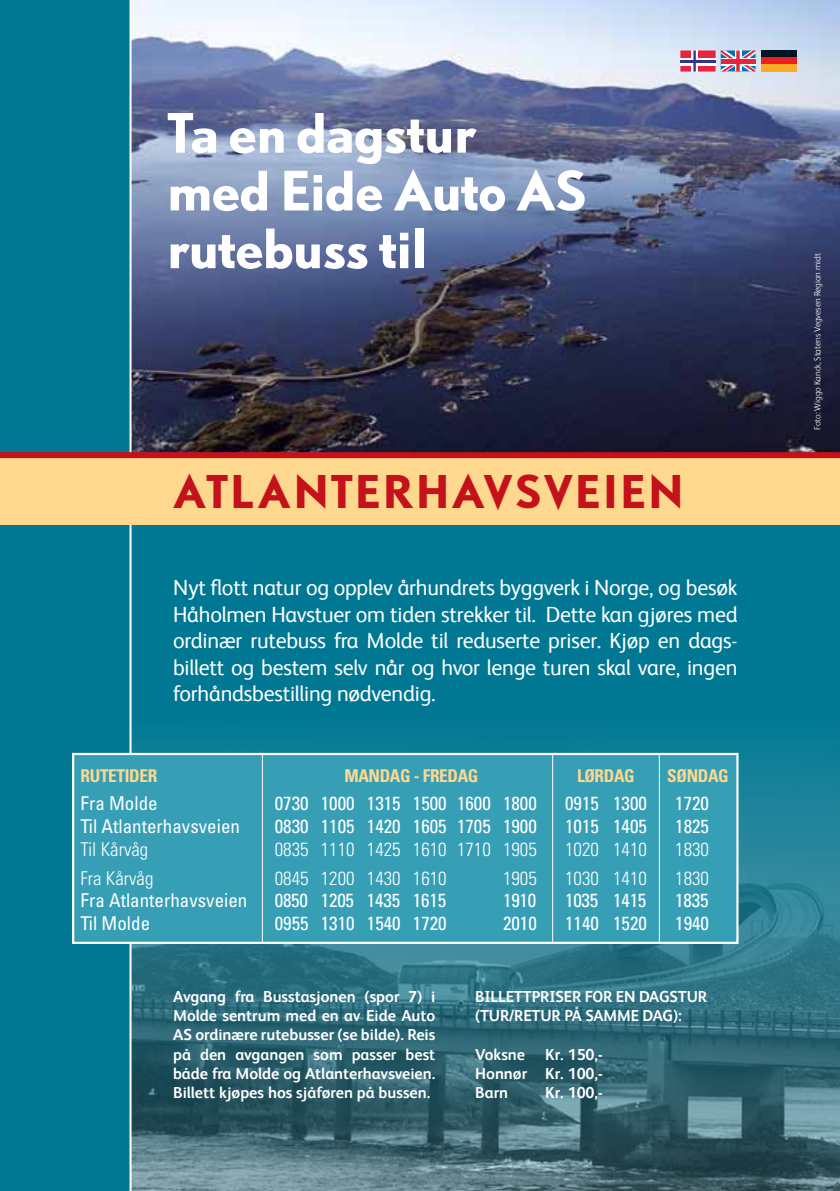
<style>
.page{position:relative;width:840px;height:1191px;background:#fff}
.page>*{position:absolute;margin:0;border:0;box-sizing:border-box;transform-origin:0 0}
.t1{font:700 50.4px/57.8px "DTL Nobel TOT";letter-spacing:-.005em;color:#fff}
.t2{font:700 42px "DTL Nobel TOT";letter-spacing:.055em;color:#c4121a}
.t3{font:22px/26.4px "Xerox Sans";letter-spacing:-.01em;color:#fff;text-align:justify}
.t4{font:condensed 19px "Univers";color:#fff}
.t5{font:300 condensed 19px "Univers";color:#fff}
.t6{font:700 condensed 17.6px "Univers";letter-spacing:-.02em;color:#fed88f}
.t7{font:700 16px/19.2px "Xerox Sans";color:#fff;text-align:justify}
.t8{font:300 9px "Xerox Sans";letter-spacing:-.01em;color:#fff}
</style>
<div class="page">
<div style="left:0;top:0;width:839px;height:1191px;background:#007893"></div>
<img style="left:131px;top:716px;width:708px;height:475px">
<img style="left:131px;top:0;width:708px;height:452px">
<hr style="left:129px;top:0;width:2px;height:761px;background:#fff">
<hr style="left:129px;top:929px;width:2px;height:262px;background:#fff">
<div style="left:0;top:455px;width:839px;height:69px;background:#fed88f"></div>
<div style="left:0;top:452px;width:839px;height:6px;background:#c4121a"></div>
<svg style="left:720px;top:50px;width:35px;height:21px"></svg>
<div style="left:680px;top:50px;width:35px;height:22px;background:#e7253f"></div>
<svg style="left:691px;top:50px;width:6px;height:22px"></svg>
<svg style="left:680px;top:58px;width:35px;height:7px"></svg>
<hr style="left:680px;top:61px;width:35px;height:2px;background:#30368f">
<hr style="left:693px;top:50px;width:2px;height:22px;background:#30368f">
<div style="left:760px;top:50px;width:35px;height:8px;background:#001522"></div>
<div style="left:760px;top:57px;width:35px;height:7px;background:#ee1d23"></div>
<div style="left:760px;top:64px;width:35px;height:8px;background:#faac26"></div>
<div style="left:72px;top:754px;width:665px;height:190px;background:#369fb6"></div>
<div style="left:72px;top:753px;width:666px;height:191px;border:2px solid #fff"></div>
<hr style="left:262px;top:754px;width:1px;height:190px;background:#fff">
<hr style="left:552px;top:754px;width:1px;height:190px;background:#fff">
<hr style="left:658px;top:754px;width:1px;height:190px;background:#fff">
<p class="t1" style="left:167px;top:102px;width:421px">Ta en dagstur med Eide Auto AS rutebuss til</p>
<p class="t2" style="left:173px;top:462px;width:511px">ATLANTERHAVSVEIEN</p>
<p class="t3" style="left:173px;top:573px;width:565px">Nyt flott natur og opplev århundrets byggverk i Norge, og besøk Håholmen Havstuer om tiden strekker til. Dette kan gjøres med ordinær rutebuss fra Molde til reduserte priser. Kjøp en dags&shy;billett og bestem selv når og hvor lenge turen skal vare, ingen forhåndsbestilling nødvendig.</p>
<p class="t6" style="left:81px;top:764px;width:73px">RUTETIDER</p>
<p class="t6" style="left:344px;top:764px;width:135px">MANDAG - FREDAG</p>
<p class="t6" style="left:577px;top:764px;width:59px">LØRDAG</p>
<p class="t6" style="left:667px;top:764px;width:63px">SØNDAG</p>
<p class="t4" style="left:81px;top:791px;width:79px">Fra Molde</p>
<p class="t4" style="left:275px;top:791px;width:263px">0730 1000 1315 1500 1600 1800</p>
<p class="t4" style="left:565px;top:791px;width:83px">0915 1300</p>
<p class="t4" style="left:675px;top:791px;width:35px">1720</p>
<p class="t4" style="left:81px;top:814px;width:161px">Til Atlanterhavsveien</p>
<p class="t4" style="left:275px;top:814px;width:263px">0830 1105 1420 1605 1705 1900</p>
<p class="t4" style="left:565px;top:814px;width:83px">1015 1405</p>
<p class="t4" style="left:675px;top:814px;width:35px">1825</p>
<p class="t5" style="left:81px;top:837px;width:69px">Til Kårvåg</p>
<p class="t5" style="left:275px;top:837px;width:263px">0835 1110 1425 1610 1710 1905</p>
<p class="t5" style="left:565px;top:837px;width:83px">1020 1410</p>
<p class="t5" style="left:675px;top:837px;width:35px">1830</p>
<p class="t5" style="left:81px;top:866px;width:74px">Fra Kårvåg</p>
<p class="t5" style="left:275px;top:866px;width:173px">0845 1200 1430 1610</p>
<p class="t5" style="left:503px;top:866px;width:35px">1905</p>
<p class="t5" style="left:565px;top:866px;width:83px">1030 1410</p>
<p class="t5" style="left:675px;top:866px;width:35px">1830</p>
<p class="t4" style="left:81px;top:888px;width:168px">Fra Atlanterhavsveien</p>
<p class="t4" style="left:275px;top:888px;width:173px">0850 1205 1435 1615</p>
<p class="t4" style="left:503px;top:888px;width:35px">1910</p>
<p class="t4" style="left:565px;top:888px;width:83px">1035 1415</p>
<p class="t4" style="left:675px;top:888px;width:35px">1835</p>
<p class="t4" style="left:81px;top:911px;width:71px">Til Molde</p>
<p class="t4" style="left:275px;top:911px;width:173px">0955 1310 1540 1720</p>
<p class="t4" style="left:503px;top:911px;width:35px">2010</p>
<p class="t4" style="left:565px;top:911px;width:83px">1140 1520</p>
<p class="t4" style="left:675px;top:911px;width:35px">1940</p>
<p class="t7" style="left:173px;top:986px;width:264px">Avgang fra Busstasjonen (spor 7) i Molde sentrum med en av Eide Auto AS ordinære rutebusser (se bilde). Reis på den avgangen som passer best både fra Molde og Atlanterhavsveien.<br>Billett kjøpes hos sjåføren på bussen.</p>
<p class="t7" style="left:475px;top:986px;width:90px">Billettpriser</p>
<p class="t7" style="left:475px;top:986px;width:229px;text-indent:110px">for en dagstur (tur/retur på samme</p>
<p class="t7" style="left:642px;top:1005px;width:41px">dag):</p>
<p class="t7" style="left:475px;top:1043px;width:51px">Voksne</p>
<p class="t7" style="left:475px;top:1043px;width:129px;text-indent:70px">Kr. 150,- Honnør Kr. 100,- Barn</p>
<p class="t7" style="left:545px;top:1082px;width:59px">Kr. 100,-</p>
<p class="t8" style="left:811px;top:430px;width:178px;rotate:-90deg">Foto: Wiggo Kanck, Statens Vegvesen Region midt</p>
</div>
